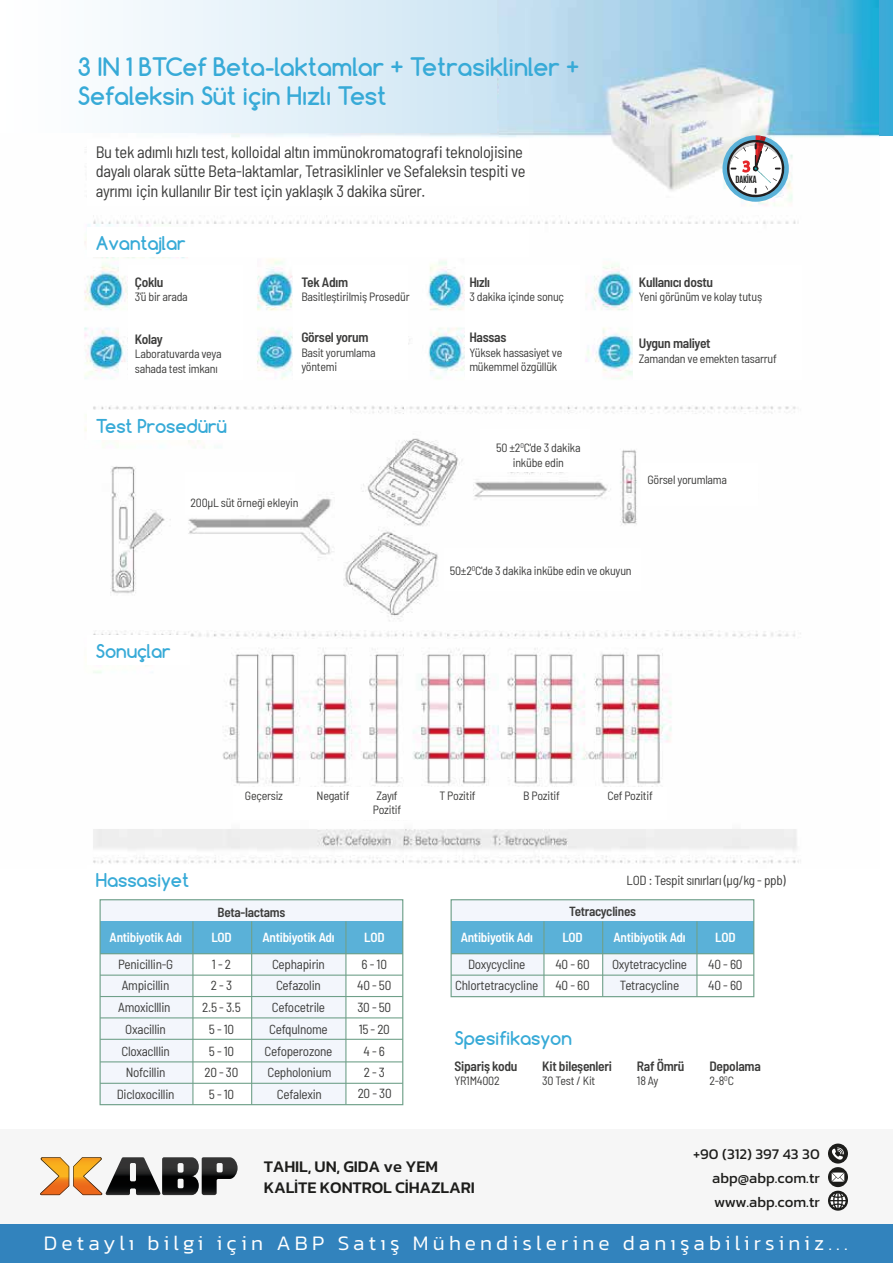
<style>
.page{position:relative;width:893px;height:1263px;background:#fff}
.page>*{position:absolute;margin:0;border:0;box-sizing:border-box;transform-origin:0 0}
.t1{font:700 24px/28.8px "Comfortaa";letter-spacing:-.005em;color:#37aad7}
.t2{font:300 21px "Kanit";letter-spacing:.2em;color:#fff}
.t3{font:700 18px "Comfortaa";letter-spacing:-.005em;color:#37aad7}
.t4{font:semi-condensed 16.5px/19.8px "Barlow";letter-spacing:-.02em;color:#3c3c3b}
.t5{font:500 16.5px/21px "Kanit";letter-spacing:-.01em;color:#1d1d1b}
.t6{font:15px/24px "Kanit";color:#1d1d1b;text-align:justify}
.t7{font:600 semi-condensed 13.5px "Barlow";letter-spacing:-.02em;color:#3c3c3b}
.t8{font:semi-condensed 13.2px/21.8px "Barlow";letter-spacing:-.02em;color:#3c3c3b;text-align:center}
.t9{font:600 semi-condensed 13.2px "Barlow";letter-spacing:-.02em;color:#fff}
.t10{font:600 semi-condensed 13.2px "Barlow";letter-spacing:-.02em;color:#3c3c3b}
.t11{font:semi-condensed 12px/14.4px "Barlow";letter-spacing:-.02em;color:#3c3c3b}
.t12{font:700 8.4px "Antonio";letter-spacing:-.03em;color:#1d1d1c}
</style>
<div class="page">
<img style="left:84px;top:0;width:796px;height:864px">
<div style="left:880px;top:0;width:13px;height:135px;background:#3babd8"></div>
<div style="left:0;top:0;width:497px;height:133px;background:linear-gradient(to right,#fff,#cee5f4)"></div>
<div style="left:87px;top:139px;width:442px;height:67px;background:#fff"></div>
<div style="left:87px;top:227px;width:442px;height:30px;background:#fff"></div>
<div style="left:87px;top:410px;width:263px;height:30px;background:#fff"></div>
<div style="left:87px;top:635px;width:103px;height:30px;background:#fff"></div>
<div style="left:128px;top:265px;width:114px;height:115px;background:#fff"></div>
<div style="left:293px;top:265px;width:114px;height:115px;background:#fff"></div>
<div style="left:465px;top:265px;width:115px;height:115px;background:#fff"></div>
<div style="left:633px;top:265px;width:168px;height:115px;background:#fff"></div>
<div style="left:233px;top:787px;width:433px;height:33px;background:#fff"></div>
<div style="left:481px;top:430px;width:109px;height:42px;background:#fff"></div>
<div style="left:185px;top:472px;width:110px;height:42px;background:#fff"></div>
<div style="left:641px;top:463px;width:117px;height:43px;background:#fff"></div>
<div style="left:445px;top:548px;width:196px;height:43px;background:#fff"></div>
<div style="left:100px;top:921px;width:303px;height:33px;background:#5ab1d8"></div>
<div style="left:100px;top:954px;width:92px;height:151px;background:#f3f6fc"></div>
<div style="left:252px;top:954px;width:94px;height:151px;background:#f3f6fc"></div>
<div style="left:100px;top:899px;width:303px;height:22px;background:#f3f6fc"></div>
<div style="left:100px;top:899px;width:303px;height:206px;border:1px solid #6fa089"></div>
<hr style="left:100px;top:1039px;width:303px;height:1px;background:#6fa089">
<hr style="left:100px;top:1017px;width:303px;height:1px;background:#6fa089">
<hr style="left:100px;top:1083px;width:303px;height:1px;background:#6fa089">
<hr style="left:100px;top:1061px;width:303px;height:1px;background:#6fa089">
<hr style="left:100px;top:996px;width:303px;height:1px;background:#6fa089">
<hr style="left:100px;top:974px;width:303px;height:2px;background:#6fa089">
<hr style="left:100px;top:953px;width:303px;height:1px;background:#6fa089">
<hr style="left:345px;top:921px;width:1px;height:184px;background:#6fa089">
<hr style="left:251px;top:921px;width:1px;height:184px;background:#6fa089">
<hr style="left:192px;top:921px;width:1px;height:184px;background:#6fa089">
<div style="left:451px;top:921px;width:303px;height:33px;background:#5ab1d8"></div>
<div style="left:451px;top:954px;width:92px;height:42px;background:#f3f6fc"></div>
<div style="left:603px;top:954px;width:94px;height:42px;background:#f3f6fc"></div>
<div style="left:451px;top:899px;width:303px;height:22px;background:#f3f6fc"></div>
<div style="left:451px;top:899px;width:303px;height:98px;border:1px solid #6fa089"></div>
<hr style="left:451px;top:974px;width:303px;height:2px;background:#6fa089">
<hr style="left:451px;top:953px;width:303px;height:1px;background:#6fa089">
<hr style="left:696px;top:921px;width:1px;height:76px;background:#6fa089">
<hr style="left:602px;top:921px;width:1px;height:76px;background:#6fa089">
<hr style="left:543px;top:921px;width:1px;height:76px;background:#6fa089">
<svg style="left:722px;top:135px;width:67px;height:67px"></svg>
<svg style="left:727px;top:135px;width:59px;height:64px"></svg>
<div style="left:0;top:1222px;width:893px;height:41px;background:#3283bd"></div>
<div style="left:1px;top:1129px;width:892px;height:94px;background:#f6f6f6"></div>
<svg style="left:828px;top:1191px;width:20px;height:20px"></svg>
<svg style="left:830px;top:1193px;width:15px;height:15px"></svg>
<svg style="left:828px;top:1167px;width:20px;height:20px"></svg>
<svg style="left:832px;top:1172px;width:12px;height:10px"></svg>
<svg style="left:828px;top:1143px;width:20px;height:20px"></svg>
<svg style="left:832px;top:1147px;width:12px;height:12px"></svg>
<svg style="left:40px;top:1157px;width:198px;height:38px"></svg>
<h1 class="t1" style="left:78px;top:52px;width:503px">3 IN 1 BTCef Beta-laktamlar + Tetrasiklinler +<br>Sefaleksin Süt için Hızlı Test</h1>
<h3 class="t4" style="left:96px;top:141px;width:431px">Bu tek adımlı hızlı test, kolloidal altın immünokromatografi teknolojisine dayalı olarak sütte Beta-laktamlar, Tetrasiklinler ve Sefaleksin tespiti ve ayrımı için kullanılır Bir test için yaklaşık 3 dakika sürer.</h3>
<h3 class="t3" style="left:96px;top:232px;width:91px">Avantajlar</h3>
<p class="t7" style="left:135px;top:272px;width:30px">Çoklu</p>
<p class="t11" style="left:135px;top:289px;width:55px">3’ü bir arada</p>
<p class="t7" style="left:135px;top:329px;width:30px">Kolay</p>
<p class="t11" style="left:135px;top:346px;width:88px">Laboratuvarda veya sahada test imkanı</p>
<h3 class="t3" style="left:96px;top:415px;width:133px">Test Prosedürü</h3>
<p class="t7" style="left:301px;top:272px;width:48px">Tek Adım</p>
<p class="t11" style="left:301px;top:289px;width:110px">Basitleştirilmiş Prosedür</p>
<p class="t7" style="left:301px;top:328px;width:69px">Görsel yorum</p>
<p class="t11" style="left:301px;top:344px;width:76px">Basit yorumlama yöntemi</p>
<p class="t11" style="left:190px;top:494px;width:110px">200μL süt örneği ekleyin</p>
<p class="t7" style="left:469px;top:272px;width:22px">Hızlı</p>
<p class="t11" style="left:469px;top:289px;width:96px">3 dakika içinde sonuç</p>
<p class="t7" style="left:469px;top:328px;width:39px">Hassas</p>
<p class="t11" style="left:469px;top:344px;width:95px">Yüksek hassasiyet ve mükemmel özgüllük</p>
<p class="t11" style="left:496px;top:440px;width:86px;text-align:center">50 ±2<sup>0</sup>C'de 3 dakika inkübe edin</p>
<p class="t12" style="left:736px;top:173px;width:22px">DAKİKA</p>
<p class="t7" style="left:639px;top:272px;width:76px">Kullanıcı dostu</p>
<p class="t11" style="left:639px;top:289px;width:125px">Yeni görünüm ve kolay tutuş</p>
<p class="t7" style="left:639px;top:334px;width:73px">Uygun maliyet</p>
<p class="t11" style="left:639px;top:350px;width:140px">Zamandan ve emekten tasarruf</p>
<p class="t11" style="left:647px;top:472px;width:81px">Görsel yorumlama</p>
<p class="t11" style="left:450px;top:563px;width:183px">50±2<sup>0</sup>C'de 3 dakika inkübe edin ve okuyun</p>
<h3 class="t3" style="left:96px;top:640px;width:76px">Sonuçlar</h3>
<h3 class="t3" style="left:96px;top:869px;width:95px">Hassasiyet</h3>
<p class="t11" style="left:245px;top:787px;width:40px">Geçersiz</p>
<p class="t11" style="left:317px;top:787px;width:34px">Negatif</p>
<p class="t11" style="left:373px;top:787px;width:30px">Zayıf<br>Pozitif</p>
<p class="t11" style="left:439px;top:787px;width:38px">T Pozitif</p>
<p class="t11" style="left:523px;top:787px;width:38px">B Pozitif</p>
<p class="t11" style="left:607px;top:787px;width:47px">Cef Pozitif</p>
<p class="t10" style="left:218px;top:902px;width:69px">Beta-lactams</p>
<p class="t8" style="left:627px;top:868px;width:161px">LOD : Tespit sınırları (μg/kg - ppb)</p>
<p class="t10" style="left:569px;top:902px;width:68px">Tetracyclines</p>
<p class="t9" style="left:461px;top:928px;width:74px">Antibiyotik Adı</p>
<p class="t9" style="left:562px;top:928px;width:22px">LOD</p>
<p class="t9" style="left:613px;top:928px;width:74px">Antibiyotik Adı</p>
<p class="t9" style="left:715px;top:928px;width:22px">LOD</p>
<p class="t8" style="left:555px;top:952px;width:36px;text-align:left">40 - 60<br>40 - 60</p>
<p class="t9" style="left:110px;top:928px;width:74px">Antibiyotik Adı</p>
<p class="t9" style="left:211px;top:928px;width:22px">LOD</p>
<p class="t9" style="left:262px;top:928px;width:74px">Antibiyotik Adı</p>
<p class="t9" style="left:364px;top:928px;width:22px">LOD</p>
<p class="t8" style="left:202px;top:952px;width:40px">1 -2<br>2 -3<br>2.5 - 3.5<br>5 - 10<br>5 - 10<br>20 - 30<br>5 - 10</p>
<p class="t8" style="left:117px;top:952px;width:59px">Penicillin-G<br>Ampicillin<br>Amoxiclllin<br>Oxacillin<br>Cloxaclllin<br>Nofcillin<br>Dicloxocillin</p>
<p class="t8" style="left:265px;top:952px;width:69px">Cephapirin<br>Cefazolin<br>Cefocetrile<br>Cefqulnome<br>Cefoperozone<br>Cepholonium<br>Cefalexin</p>
<p class="t8" style="left:357px;top:952px;width:36px">6- 10<br>40 - 50<br>30 - 50<br>15 - 20<br>4-6<br>2 -3<br>20 - 30</p>
<p class="t8" style="left:455px;top:952px;width:85px">Doxycycline<br>Chlortetracycline</p>
<p class="t8" style="left:612px;top:952px;width:77px">Oxytetracycline<br>Tetracycline</p>
<p class="t8" style="left:708px;top:952px;width:36px;text-align:left">40 - 60<br>40 - 60</p>
<h3 class="t3" style="left:454px;top:1026px;width:119px">Spesifikasyon</h3>
<p class="t7" style="left:637px;top:1056px;width:49px">Raf Ömrü</p>
<p class="t11" style="left:637px;top:1073px;width:23px">18 Ay</p>
<p class="t7" style="left:454px;top:1056px;width:64px">Sipariş kodu</p>
<p class="t11" style="left:454px;top:1073px;width:47px">YR1M4002</p>
<p class="t7" style="left:542px;top:1056px;width:71px">Kit bileşenleri</p>
<p class="t11" style="left:542px;top:1073px;width:55px">30 Test / Kit</p>
<p class="t7" style="left:709px;top:1056px;width:53px">Depolama</p>
<p class="t11" style="left:709px;top:1073px;width:26px">2-8<sup>0</sup>C</p>
<h3 class="t5" style="left:264px;top:1156px;width:213px">TAHIL, UN, GIDA ve YEM<br>KALİTE KONTROL CİHAZLARI</h3>
<p class="t6" style="left:712px;top:1141px;width:109px;text-indent:-19px">+90 (312) 397 43 30 abp@abp.com.tr www.abp.com.tr</p>
<h2 class="t2" style="left:44px;top:1228px;width:805px">Detaylı bilgi için ABP Satış Mühendislerine danışabilirsiniz...</h2>
</div>
